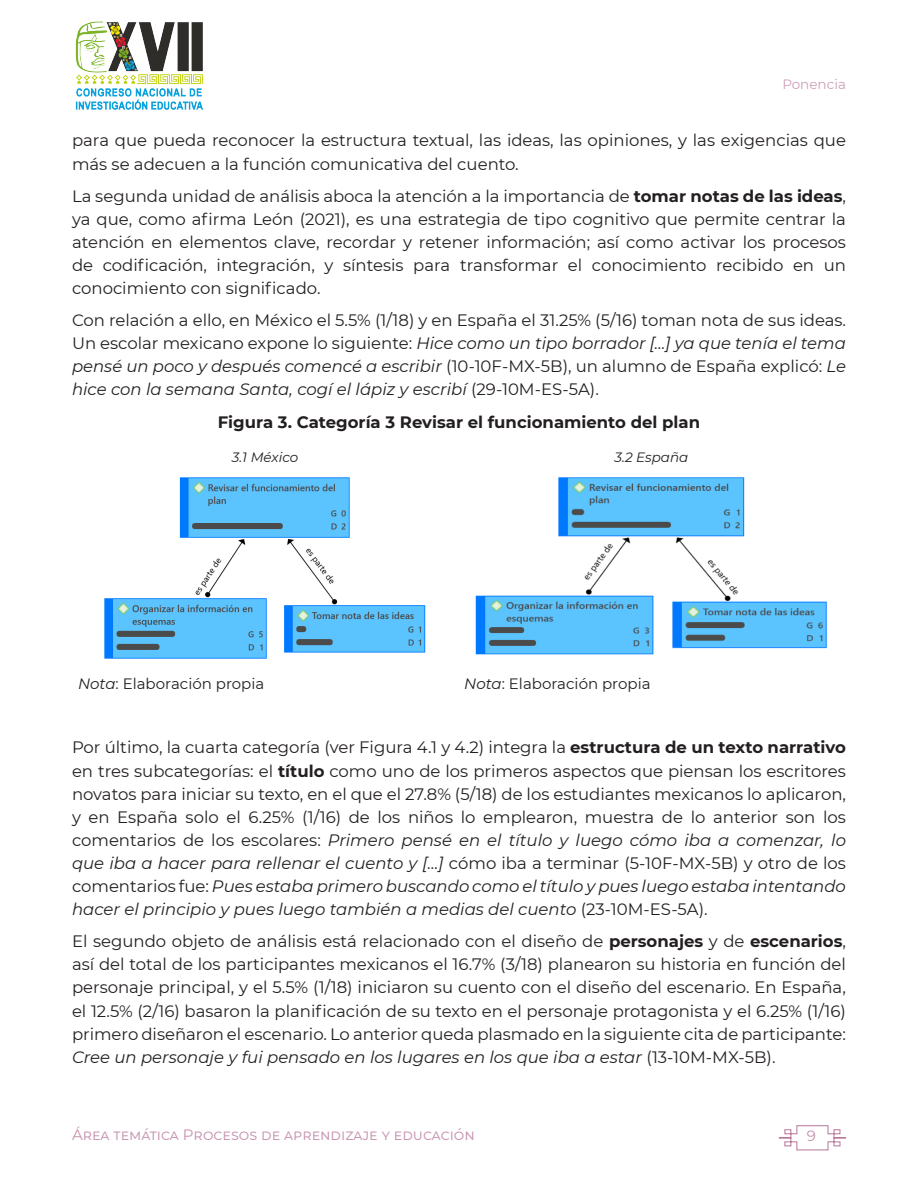
<style>
.page{position:relative;width:918px;height:1188px;background:#fff}
.page>*{position:absolute;margin:0;border:0;box-sizing:border-box;transform-origin:0 0}
.body{font:16.5px/23.1px "Montserrat";color:#231f20;text-align:justify}
.Tabla_y_Figuras_Tit{font:700 16.5px "Montserrat";color:#231f20}
.t1{font:15px "Montserrat";color:#c691ad}
.body-2{font:15px "Montserrat";color:#231f20}
.TABLAS{font:italic 13.5px "Montserrat";color:#231f20}
.t2{font:13.5px "Montserrat";color:#cd9fb8}
.s1{font-weight:700}
.s2{font-style:italic}
</style>
<div class="page">
<svg style="left:778px;top:1125px;width:68px;height:26px"></svg>
<img style="left:75px;top:21px;width:128px;height:89px">
<img style="left:104px;top:477px;width:322px;height:182px">
<img style="left:475px;top:477px;width:352px;height:178px">
<p class="t2" style="left:782px;top:75px;width:65px">Ponencia</p>
<p class="body" style="left:72px;top:128px;width:776px">para que pueda reconocer la estructura textual, las ideas, las opiniones, y las exigencias que más se adecuen a la función comunicativa del cuento.</p>
<p class="body" style="left:72px;top:184px;width:776px">La segunda unidad de análisis aboca la atención a la importancia de <span class="s1">tomar notas de las ideas</span>, ya que, como afirma León (2021), es una estrategia de tipo cognitivo que permite centrar la atención en elementos clave, recordar y retener información; así como activar los procesos de codificación, integración, y síntesis para transformar el conocimiento recibido en un conocimiento con significado.</p>
<p class="body" style="left:72px;top:308px;width:776px">Con relación a ello, en México el 5.5% (1/18) y en España el 31.25% (5/16) toman nota de sus ideas.<br>Un escolar mexicano expone lo siguiente: <span class="s2">Hice como un tipo borrador […] ya que tenía el tema pensé un poco y después comencé a escribir</span> (10-10F-MX-5B), un alumno de España explicó: <span class="s2">Le hice con la semana Santa, cogí el lápiz y escribí</span> (29-10M-ES-5A).</p>
<p class="Tabla_y_Figuras_Tit" style="left:218px;top:410px;width:484px">Figura 3. Categoría 3 Revisar el funcionamiento del plan</p>
<p class="TABLAS" style="left:232px;top:448px;width:68px">3.1 México</p>
<p class="TABLAS" style="left:614px;top:448px;width:75px">3.2 España</p>
<p class="body-2" style="left:78px;top:674px;width:188px"><span class="s2">Nota</span>: Elaboración propia</p>
<p class="body-2" style="left:464px;top:674px;width:188px"><span class="s2">Nota</span>: Elaboración propia</p>
<p class="body" style="left:72px;top:735px;width:776px">Por último, la cuarta categoría (ver Figura 4.1 y 4.2) integra la <span class="s1">estructura de un texto narrativo </span>en tres subcategorías: el <span class="s1">título</span> como uno de los primeros aspectos que piensan los escritores novatos para iniciar su texto, en el que el 27.8% (5/18) de los estudiantes mexicanos lo aplicaron, y en España solo el 6.25% (1/16) de los niños lo emplearon, muestra de lo anterior son los comentarios de los escolares: <span class="s2">Primero pensé en el título y luego cómo iba a comenzar, lo que iba a hacer para rellenar el cuento y […]</span> cómo iba a terminar (5-10F-MX-5B) y otro de los comentarios fue: <span class="s2">Pues estaba primero buscando como el título y pues luego estaba intentando hacer el principio y pues luego también a medias del cuento</span> (23-10M-ES-5A).</p>
<p class="body" style="left:72px;top:929px;width:776px">El segundo objeto de análisis está relacionado con el diseño de <span class="s1">personajes</span> y de <span class="s1">escenarios</span>, así del total de los participantes mexicanos el 16.7% (3/18) planearon su historia en función del personaje principal, y el 5.5% (1/18) iniciaron su cuento con el diseño del escenario. En España, el 12.5% (2/16) basaron la planificación de su texto en el personaje protagonista y el 6.25% (1/16) primero diseñaron el escenario. Lo anterior queda plasmado en la siguiente cita de participante:<br><span class="s2">Cree un personaje y fui pensado en los lugares en los que iba a estar</span> (13-10M-MX-5B).</p>
<p class="t1" style="left:72px;top:1124px;width:404px">Área temática Procesos de aprendizaje y educación</p>
<p class="t1" style="left:807px;top:1125px;width:11px">9</p>
</div>
